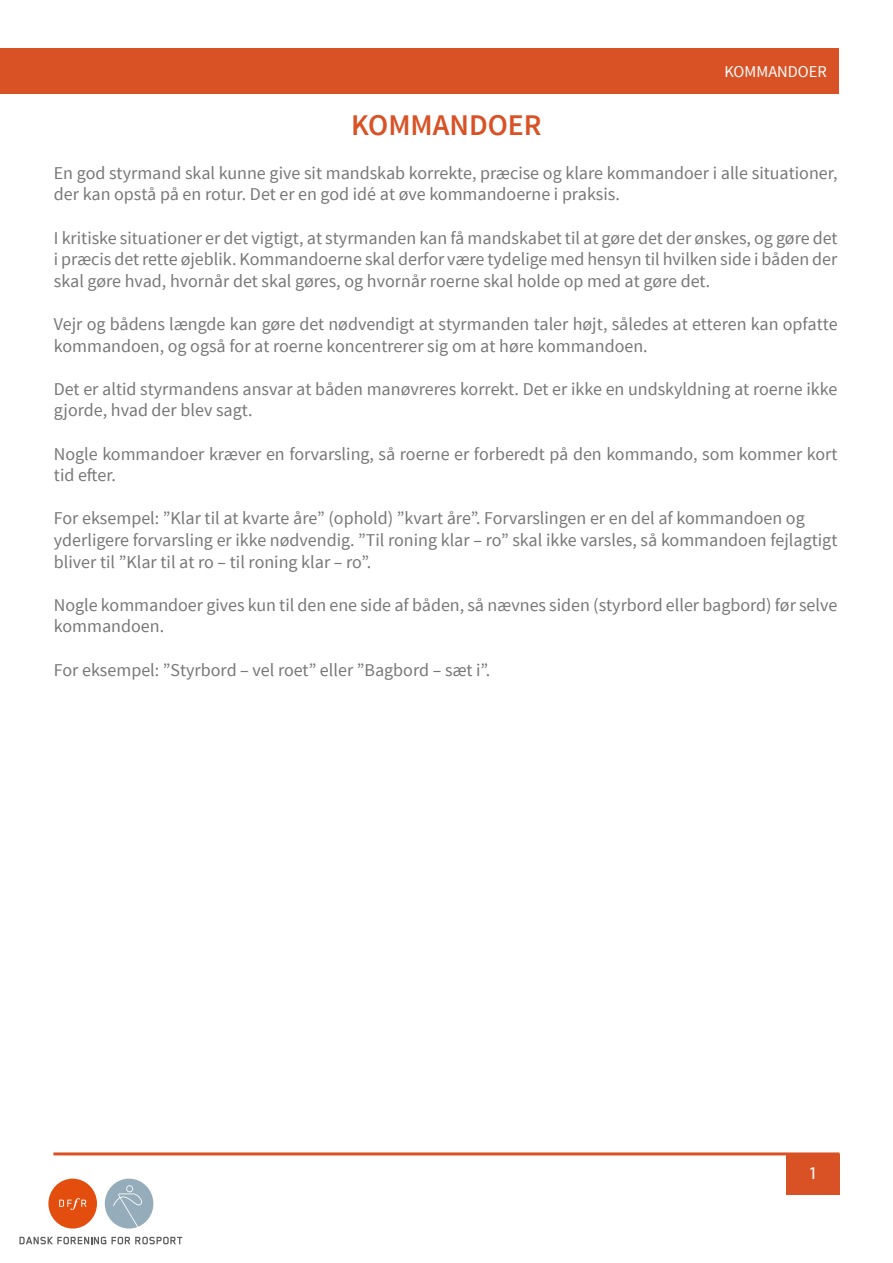
<style>
.page{position:relative;width:893px;height:1263px;background:#fff}
.page>*{position:absolute;margin:0;border:0;box-sizing:border-box;transform-origin:0 0}
.t1{font:600 30px "Source Sans Pro";color:#d85226}
.t2{font:18px/21.6px "Source Sans Pro";color:#777}
.t3{font:18px "Myriad Pro";color:#fff}
.t4{font:16.5px "Source Sans Pro";color:#fff}
</style>
<div class="page">
<div style="left:0;top:49px;width:838px;height:45px;background:#d85226"></div>
<hr style="left:53px;top:1152px;width:786px;height:3px;background:#d85226">
<div style="left:786px;top:1154px;width:53px;height:40px;background:#d85226"></div>
<svg style="left:19px;top:1237px;width:163px;height:7px"></svg>
<svg style="left:48px;top:1178px;width:49px;height:50px"></svg>
<svg style="left:105px;top:1178px;width:48px;height:50px"></svg>
<h1 class="t1" style="left:351px;top:106px;width:192px">KOMMANDOER</h1>
<p class="t4" style="left:724px;top:62px;width:104px">KOMMANDOER</p>
<p class="t2" style="left:54px;top:162px;width:785px">En god styrmand skal kunne give sit mandskab korrekte, præcise og klare kommandoer i alle situationer, der kan opstå på en rotur. Det er en god idé at øve kommandoerne i praksis.</p>
<p class="t2" style="left:54px;top:227px;width:785px;text-align:justify">I kritiske situationer er det vigtigt, at styrmanden kan få mandskabet til at gøre det der ønskes, og gøre det i præcis det rette øjeblik. Kommandoerne skal derfor være tydelige med hensyn til hvilken side i båden der skal gøre hvad, hvornår det skal gøres, og hvornår roerne skal holde op med at gøre det.</p>
<p class="t2" style="left:54px;top:313px;width:785px">Vejr og bådens længde kan gøre det nødvendigt at styrmanden taler højt, således at etteren kan opfatte kommandoen, og også for at roerne koncentrerer sig om at høre kommandoen.</p>
<p class="t2" style="left:54px;top:378px;width:785px">Det er altid styrmandens ansvar at båden manøvreres korrekt. Det er ikke en undskyldning at roerne ikke gjorde, hvad der blev sagt.</p>
<p class="t2" style="left:54px;top:443px;width:785px">Nogle kommandoer kræver en forvarsling, så roerne er forberedt på den kommando, som kommer kort tid efter.</p>
<p class="t2" style="left:54px;top:508px;width:785px">For eksempel: ”Klar til at kvarte åre” (ophold) ”kvart åre”. Forvarslingen er en del af kommandoen og yderligere forvarsling er ikke nødvendig. ”Til roning klar – ro” skal ikke varsles, så kommandoen fejlagtigt bliver til ”Klar til at ro – til roning klar – ro”.</p>
<p class="t2" style="left:54px;top:594px;width:785px">Nogle kommandoer gives kun til den ene side af båden, så nævnes siden (styrbord eller bagbord) før selve kommandoen.</p>
<p class="t2" style="left:54px;top:659px;width:438px">For eksempel: ”Styrbord – vel roet” eller ”Bagbord – sæt i”.</p>
<p class="t3" style="left:808px;top:1161px;width:11px">1</p>
</div>
